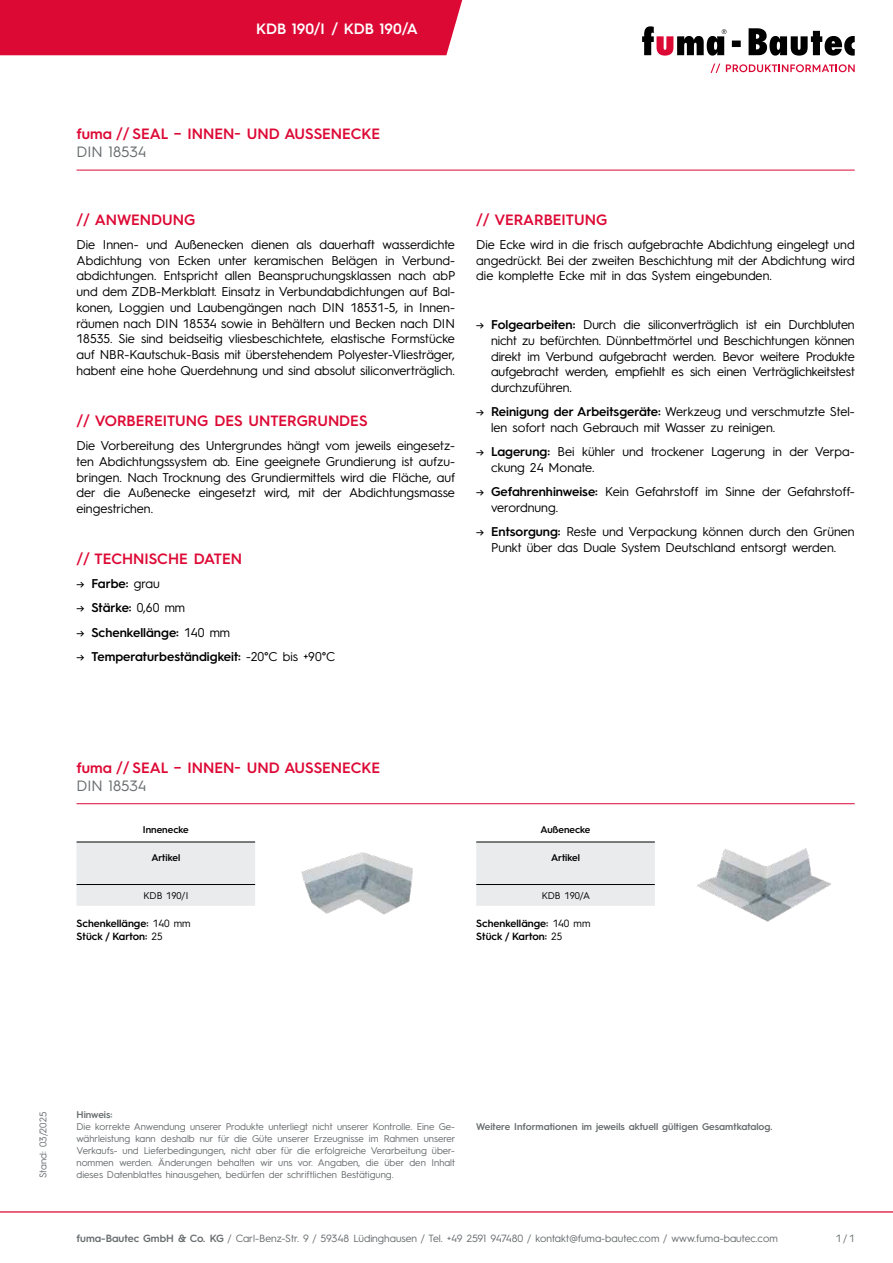
<style>
.page{position:relative;width:893px;height:1263px;background:#fff}
.page>*{position:absolute;margin:0;border:0;box-sizing:border-box;transform-origin:0 0}
.t1{font:600 15px "Hurme Geometric Sans 3";color:#dd0935}
.t2{font:600 15px "Hurme Geometric Sans 3";color:#fff}
.t3{font:15px "Hurme Geometric Sans 3";color:#676c6e}
.t4{font:12.75px/15.8px "Hurme Geometric Sans 3";color:#000;text-align:justify}
.t5{font:600 12.75px "Hurme Geometric Sans 3";color:#000}
.t6{font:10.5px "Hurme Geometric Sans 3";color:#676c6e}
.t7{font:600 10.5px/12.8px "Hurme Geometric Sans 3";color:#000}
.t8{font:9.75px/12px "Hurme Geometric Sans 3";color:#676c6e;text-align:justify}
.t9{font:600 9.75px "Hurme Geometric Sans 3";color:#676c6e}
.t10{font:600 9.75px "Hurme Geometric Sans 3";color:#000}
.t11{font:9.75px "Hurme Geometric Sans 3";color:#000}
.s1{font-weight:400}
.s2{font-weight:600}
</style>
<div class="page">
<svg style="left:732px;top:28px;width:123px;height:28px"></svg>
<svg style="left:642px;top:26px;width:84px;height:30px"></svg>
<svg style="left:710px;top:64px;width:10px;height:9px"></svg>
<svg style="left:726px;top:64px;width:129px;height:8px"></svg>
<div style="left:0;top:0;width:463px;height:55px;background:#dd0935"></div>
<hr style="left:0;top:1211px;width:893px;height:1px;background:#dd0935">
<img style="left:301px;top:852px;width:112px;height:63px">
<img style="left:697px;top:848px;width:134px;height:74px">
<div style="left:77px;top:843px;width:178px;height:63px;background:#e9ebec"></div>
<hr style="left:77px;top:884px;width:178px;height:1px;background:#000">
<hr style="left:77px;top:842px;width:178px;height:1px;background:#000">
<div style="left:476px;top:843px;width:179px;height:63px;background:#e9ebec"></div>
<hr style="left:476px;top:884px;width:179px;height:1px;background:#000">
<hr style="left:476px;top:842px;width:179px;height:1px;background:#000">
<hr style="left:77px;top:803px;width:778px;height:1px;background:#dd0935">
<hr style="left:77px;top:170px;width:778px;height:1px;background:#dd0935">
<p class="t2" style="left:256px;top:18px;width:163px">KDB 190/I / KDB 190/A</p>
<p class="t1" style="left:77px;top:124px;width:305px">fuma // SEAL – INNEN- UND AUSSENECKE</p>
<p class="t3" style="left:77px;top:142px;width:71px">DIN 18534</p>
<p class="t1" style="left:77px;top:209px;width:120px">// ANWENDUNG</p>
<p class="t4" style="left:77px;top:236px;width:380px">Die Innen- und Außenecken dienen als dauerhaft wasserdichte Abdichtung von Ecken unter keramischen Belägen in Verbund&shy;abdichtungen. Entspricht allen Beanspruchungsklassen nach abP und dem ZDB-Merkblatt. Einsatz in Verbundabdichtungen auf Bal&shy;konen, Loggien und Laubengängen nach DIN 18531-5, in Innen&shy;räumen nach DIN 18534 sowie in Behältern und Becken nach DIN 18535. Sie sind beidseitig vliesbeschichtete, elastische Formstücke auf NBR-Kautschuk-Basis mit überstehendem Polyester-Vliesträger, habent eine hohe Querdehnung und sind absolut siliconverträglich.</p>
<p class="t1" style="left:77px;top:410px;width:292px">// VORBEREITUNG DES UNTERGRUNDES</p>
<p class="t4" style="left:77px;top:437px;width:380px">Die Vorbereitung des Untergrundes hängt vom jeweils eingesetz&shy;ten Abdichtungssystem ab. Eine geeignete Grundierung ist aufzu&shy;bringen. Nach Trocknung des Grundiermittels wird die Fläche, auf der die Außenecke eingesetzt wird, mit der Abdichtungsmasse eingestrichen.</p>
<p class="t1" style="left:77px;top:548px;width:167px">// TECHNISCHE DATEN</p>
<p class="t5" style="left:77px;top:575px;width:85px"><span class="s1">→</span> Farbe: <span class="s1">grau</span></p>
<p class="t4" style="left:77px;top:599px;width:110px">→ <span class="s2">Stärke:</span> 0,60 mm</p>
<p class="t5" style="left:77px;top:623px;width:155px"><span class="s1">→</span> Schenkellänge: <span class="s1">140 mm</span></p>
<p class="t5" style="left:77px;top:647px;width:260px"><span class="s1">→</span> Temperaturbeständigkeit: <span class="s1">-20°C bis +90°C</span></p>
<p class="t1" style="left:476px;top:209px;width:132px">// VERARBEITUNG</p>
<p class="t4" style="left:476px;top:236px;width:380px">Die Ecke wird in die frisch aufgebrachte Abdichtung eingelegt und angedrückt. Bei der zweiten Beschichtung mit der Abdichtung wird die komplette Ecke mit in das System eingebunden.</p>
<p class="t4" style="left:491px;top:316px;width:365px;text-indent:-15px">→ <span class="s2">Folgearbeiten:</span> Durch die siliconverträglich ist ein Durchbluten nicht zu befürchten. Dünnbettmörtel und Beschichtungen können direkt im Verbund aufgebracht werden. Bevor weitere Produkte aufgebracht werden, empfiehlt es sich einen Verträglichkeitstest durchzuführen.</p>
<p class="t4" style="left:491px;top:403px;width:365px;text-indent:-15px">→ <span class="s2">Reinigung der Arbeitsgeräte:</span> Werkzeug und verschmutzte Stel&shy;len sofort nach Gebrauch mit Wasser zu reinigen.</p>
<p class="t4" style="left:491px;top:443px;width:365px;text-indent:-15px">→ <span class="s2">Lagerung:</span> Bei kühler und trockener Lagerung in der Verpa&shy;ckung 24 Monate.</p>
<p class="t4" style="left:491px;top:483px;width:365px;text-indent:-15px">→ <span class="s2">Gefahrenhinweise:</span> Kein Gefahrstoff im Sinne der Gefahrstoff&shy;verordnung.</p>
<p class="t4" style="left:476px;top:523px;width:380px;text-align:center">→ <span class="s2">Entsorgung:</span> Reste und Verpackung können durch den Grünen<br>Punkt über das Duale System Deutschland entsorgt werden.</p>
<p class="t1" style="left:77px;top:757px;width:305px">fuma // SEAL – INNEN- UND AUSSENECKE</p>
<p class="t3" style="left:77px;top:775px;width:71px">DIN 18534</p>
<p class="t10" style="left:143px;top:823px;width:47px">Innenecke</p>
<p class="t10" style="left:151px;top:851px;width:30px">Artikel</p>
<p class="t11" style="left:143px;top:889px;width:46px">KDB 190/I</p>
<p class="t10" style="left:541px;top:823px;width:51px">Außenecke</p>
<p class="t10" style="left:551px;top:851px;width:30px">Artikel</p>
<p class="t11" style="left:542px;top:889px;width:50px">KDB 190/A</p>
<p class="t7" style="left:77px;top:916px;width:116px">Schenkellänge: <span class="s1">140 mm<br></span>Stück / Karton: <span class="s1">25</span></p>
<p class="t7" style="left:476px;top:916px;width:116px">Schenkellänge: <span class="s1">140 mm<br></span>Stück / Karton: <span class="s1">25</span></p>
<p class="t8" style="left:36px;top:1178px;width:67px;rotate:-90deg">Stand: 03/2025</p>
<p class="t9" style="left:77px;top:1108px;width:38px">Hinweis:</p>
<p class="t8" style="left:77px;top:1120px;width:380px">Die korrekte Anwendung unserer Produkte unterliegt nicht unserer Kontrolle. Eine Ge&shy;währleistung kann deshalb nur für die Güte unserer Erzeugnisse im Rahmen unserer Verkaufs- und Lieferbedingungen, nicht aber für die erfolgreiche Verarbeitung über&shy;nommen werden. Änderungen behalten wir uns vor. Angaben, die über den Inhalt dieses Datenblattes hinausgehen, bedürfen der schriftlichen Bestätigung.</p>
<p class="t9" style="left:476px;top:1120px;width:298px">Weitere Informationen im jeweils aktuell gültigen Gesamtkatalog.</p>
<p class="t6" style="left:77px;top:1231px;width:703px"><span class="s2">fuma-Bautec GmbH &amp; Co. KG</span> / Carl-Benz-Str. 9 / 59348 Lüdinghausen / Tel. +49 2591 947480 / kontakt@fuma-bautec.com / www.fuma-bautec.com</p>
<p class="t6" style="left:836px;top:1231px;width:21px">1/1</p>
</div>
